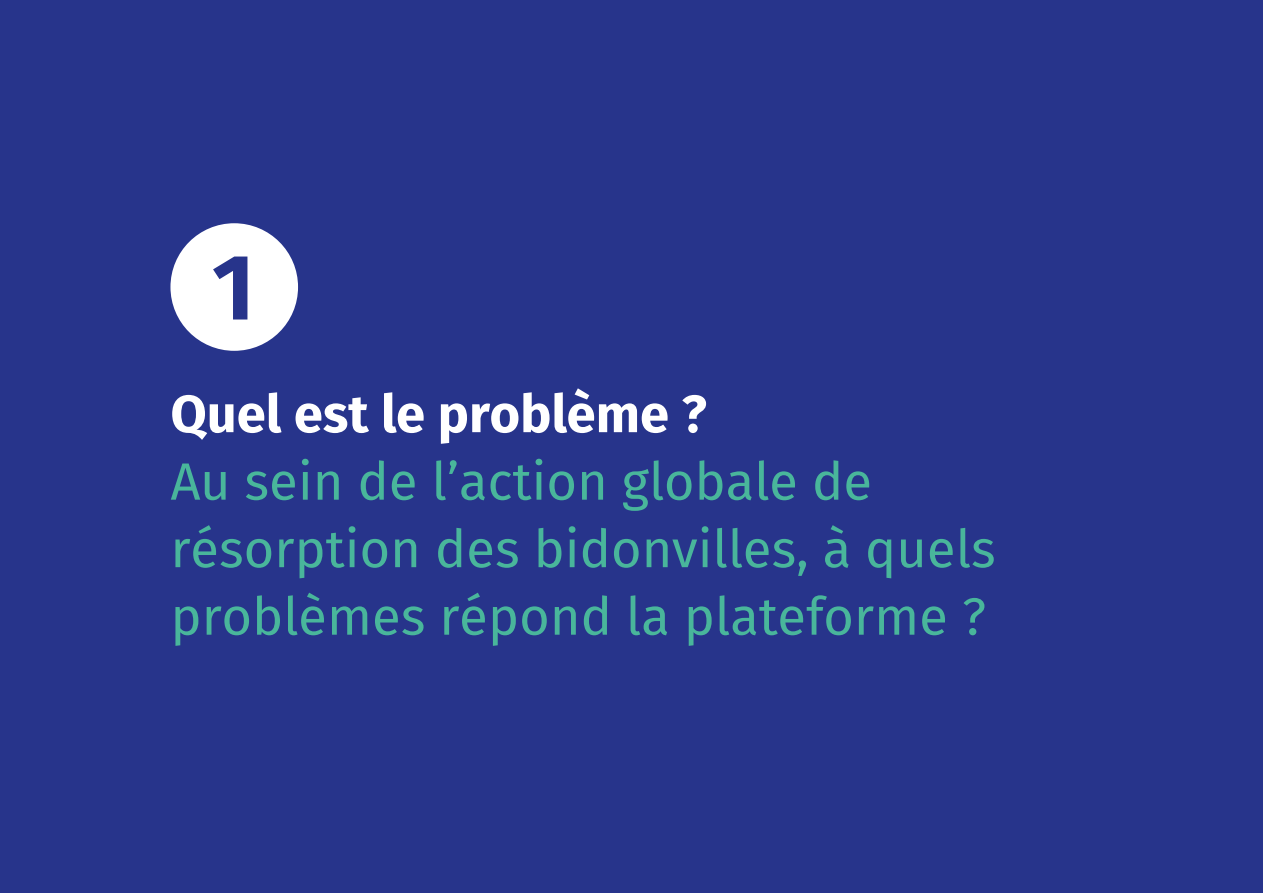
<style>
.page{position:relative;width:1263px;height:893px;background:#fff}
.page>*{position:absolute;margin:0;border:0;box-sizing:border-box;transform-origin:0 0}
.t1{font:700 93.15px "Fira Sans";color:#27348b}
.t2{font:52.5px/67.5px "Fira Sans";color:#49b69b}
.t3{font:700 52.5px "Fira Sans";color:#fff}
</style>
<div class="page">
<div style="left:0;top:0;width:1262px;height:893px;background:#27348b"></div>
<div style="left:170px;top:223px;width:128px;height:128px;background:#fff;border-radius:50%"></div>
<p class="t1" style="left:212px;top:209px;width:45px">1</p>
<p class="t3" style="left:170px;top:370px;width:538px">Quel est le problème ?</p>
<p class="t2" style="left:170px;top:446px;width:827px">Au sein de l’action globale de résorption des bidonvilles, à quels problèmes répond la plateforme ?</p>
</div>
